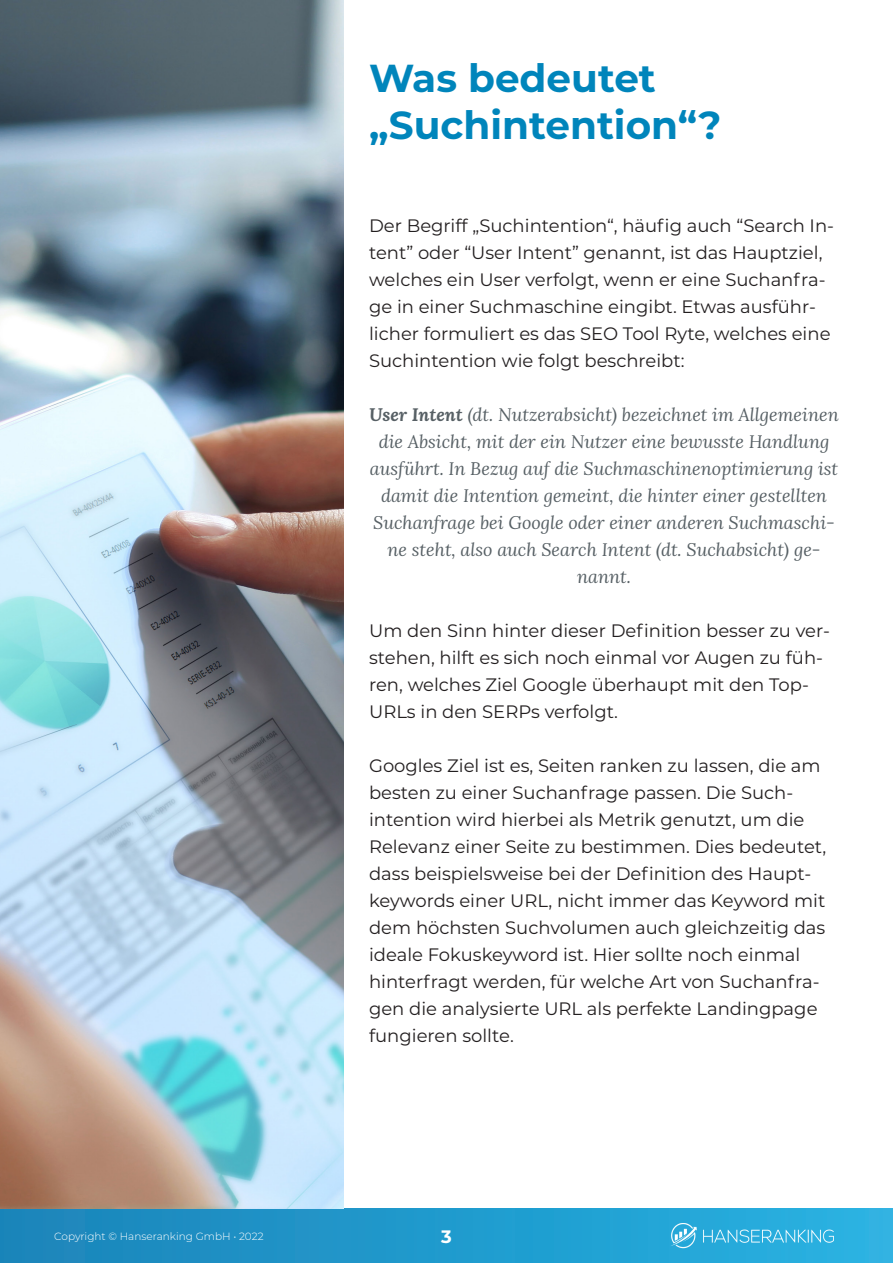
<style>
.page{position:relative;width:893px;height:1263px;background:#fff}
.page>*{position:absolute;margin:0;border:0;box-sizing:border-box;transform-origin:0 0}
.t1{font:700 39px "Montserrat";color:#0085bb}
.t2{font:18px/27px "Montserrat";color:#231f20}
.t3{font:italic 18px/27px "Lora";color:#576065;text-align:center}
.t4{font:700 18px "Montserrat";color:#fff}
.t5{font:300 10.5px "Montserrat";color:#fff}
.s1{font-weight:700}
</style>
<div class="page">
<div style="left:0;top:1209px;width:893px;height:54px;background:linear-gradient(to right,#1a84b9,#29b2e2)"></div>
<img style="left:671px;top:1223px;width:162px;height:25px">
<img style="left:0;top:0;width:344px;height:1209px">
<p class="t5" style="left:54px;top:1229px;width:211px">Copyright © Hanseranking GmbH • 2022</p>
<p class="t1" style="left:369px;top:50px;width:288px">Was bedeutet</p>
<p class="t1" style="left:369px;top:97px;width:354px">„Suchintention“?</p>
<p class="t2" style="left:369px;top:212px;width:466px">Der Begriff „Suchintention“, häufig auch “Search In&shy;tent” oder “User Intent” genannt, ist das Hauptziel, welches ein User verfolgt, wenn er eine Suchanfra&shy;ge in einer Suchmaschine eingibt. Etwas ausführ&shy;licher formuliert es das SEO Tool Ryte, welches eine Suchintention wie folgt beschreibt:</p>
<p class="t3" style="left:369px;top:401px;width:471px"><span class="s1">User Intent</span> (dt. Nutzerabsicht) bezeichnet im Allgemeinen die Absicht, mit der ein Nutzer eine bewusste Handlung ausführt. In Bezug auf die Suchmaschinenoptimierung ist damit die Intention gemeint, die hinter einer gestellten Suchanfrage bei Google oder einer anderen Suchmaschi&shy;ne steht, also auch Search Intent (dt. Suchabsicht) ge&shy;nannt.</p>
<p class="t2" style="left:369px;top:617px;width:462px">Um den Sinn hinter dieser Definition besser zu ver&shy;stehen, hilft es sich noch einmal vor Augen zu füh&shy;ren, welches Ziel Google überhaupt mit den Top-URLs in den SERPs verfolgt.</p>
<p class="t2" style="left:369px;top:752px;width:459px">Googles Ziel ist es, Seiten ranken zu lassen, die am besten zu einer Suchanfrage passen. Die Such&shy;intention wird hierbei als Metrik genutzt, um die Relevanz einer Seite zu bestimmen. Dies bedeutet, dass beispielsweise bei der Definition des Haupt&shy;keywords einer URL, nicht immer das Keyword mit dem höchsten Suchvolumen auch gleichzeitig das ideale Fokuskeyword ist. Hier sollte noch einmal hinterfragt werden, für welche Art von Suchanfra&shy;gen die analysierte URL als perfekte Landingpage fungieren sollte.</p>
<p class="t4" style="left:441px;top:1224px;width:12px">3</p>
</div>
